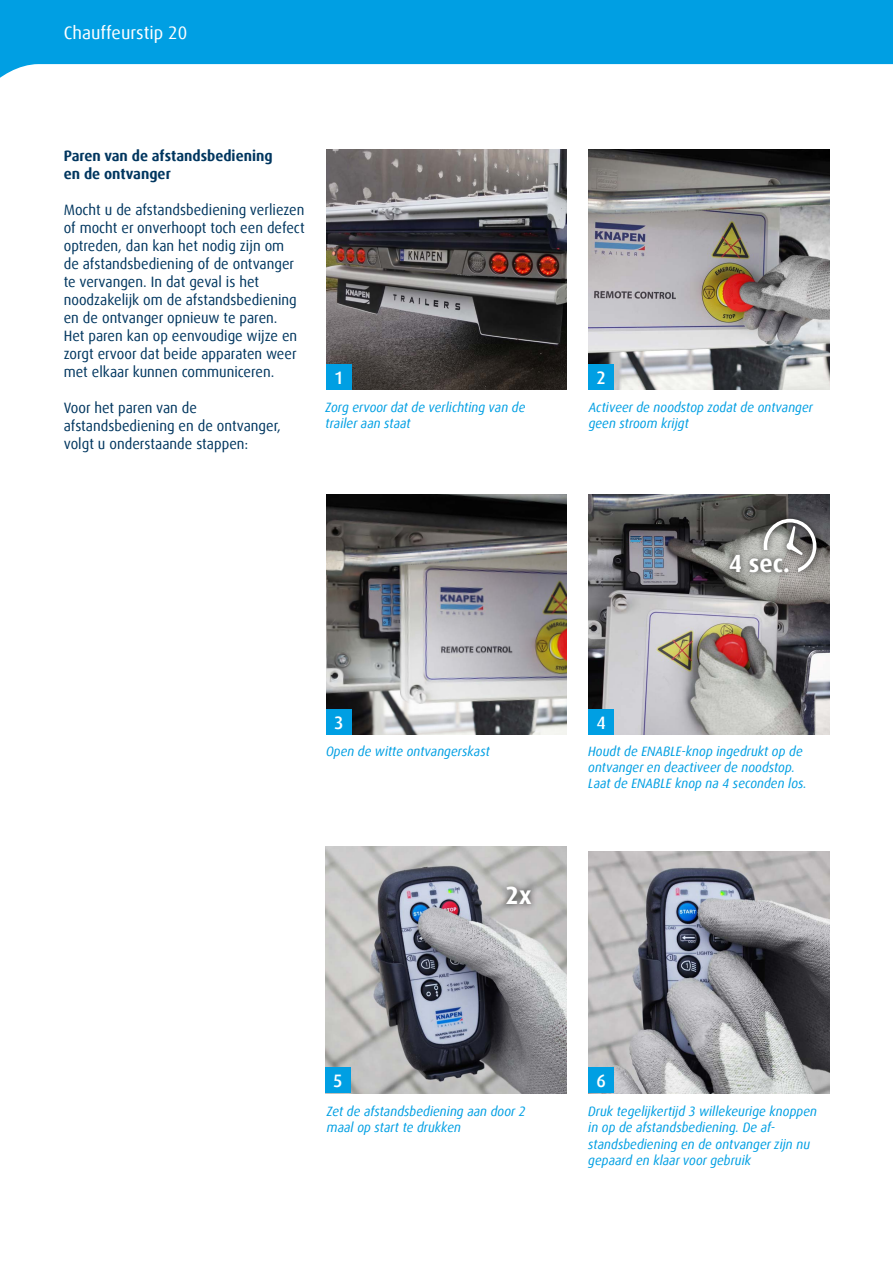
<style>
.page{position:relative;width:893px;height:1263px;background:#fff}
.page>*{position:absolute;margin:0;border:0;box-sizing:border-box;transform-origin:0 0}
.t1{font:700 24.9px "Dax Offc Pro";color:#fff;scale:.96 1}
.t2{font:18px "Dax Offc Pro";color:#fff}
.t3{font:500 18px "Dax Offc Pro";color:#fff;scale:.96 1}
.t4{font:15px/18px "Dax Offc Pro";color:#00365f;scale:.96 1}
.t5{font:700 15px/18px "Dax Offc Pro";color:#00365f;scale:.96 1}
.t6{font:italic 13.5px/16.2px "Dax Offc Pro";color:#009fe3;scale:.96 1}
</style>
<div class="page">
<svg style="left:0;top:0;width:893px;height:78px;fill:#009fe3"></svg>
<img style="left:326px;top:495px;width:241px;height:239px">
<img style="left:588px;top:495px;width:241px;height:239px">
<img style="left:588px;top:149px;width:241px;height:241px">
<img style="left:326px;top:149px;width:241px;height:241px">
<img style="left:588px;top:851px;width:241px;height:242px">
<img style="left:325px;top:846px;width:241px;height:247px">
<div style="left:722px;top:548px;width:74px;height:32px;background:#000;opacity:.75"></div>
<div style="left:500px;top:879px;width:38px;height:32px;background:#000;opacity:.75"></div>
<div style="left:756px;top:511px;width:68px;height:68px;background:#000;opacity:.75"></div>
<svg style="left:764px;top:519px;width:52px;height:53px"></svg>
<div style="left:326px;top:364px;width:25px;height:26px;background:#009fe3"></div>
<div style="left:326px;top:709px;width:25px;height:25px;background:#009fe3"></div>
<div style="left:325px;top:1067px;width:26px;height:26px;background:#009fe3"></div>
<div style="left:588px;top:364px;width:26px;height:26px;background:#009fe3"></div>
<div style="left:588px;top:709px;width:26px;height:25px;background:#009fe3"></div>
<div style="left:588px;top:1067px;width:26px;height:26px;background:#009fe3"></div>
<h2 class="t2" style="left:64px;top:21px;width:125px">Chauffeurstip 20</h2>
<p class="t5" style="left:64px;top:147px;width:219px">Paren van de afstandsbediening en de ontvanger</p>
<p class="t4" style="left:64px;top:200px;width:252px">Mocht u de afstandsbediening verliezen of mocht er onverhoopt toch een defect optreden, dan kan het nodig zijn om<br>de afstandsbediening of de ontvanger te vervangen. In dat geval is het noodzakelijk om de afstandsbediening en de ontvanger opnieuw te paren.<br>Het paren kan op eenvoudige wijze en zorgt ervoor dat beide apparaten weer met elkaar kunnen communiceren.</p>
<p class="t4" style="left:64px;top:398px;width:228px">Voor het paren van de afstandsbediening en de ontvanger, volgt u onderstaande stappen:</p>
<p class="t6" style="left:326px;top:399px;width:210px">Zorg ervoor dat de verlichting van de trailer aan staat</p>
<p class="t6" style="left:589px;top:399px;width:235px">Activeer de noodstop zodat de ontvanger geen stroom krijgt</p>
<h2 class="t3" style="left:596px;top:366px;width:11px">2</h2>
<h2 class="t3" style="left:334px;top:366px;width:11px">1</h2>
<h2 class="t3" style="left:334px;top:711px;width:11px">3</h2>
<h2 class="t3" style="left:596px;top:711px;width:11px">4</h2>
<h1 class="t1" style="left:729px;top:547px;width:65px">4 sec.</h1>
<p class="t6" style="left:326px;top:743px;width:172px">Open de witte ontvangerskast</p>
<p class="t6" style="left:588px;top:743px;width:229px">Houdt de ENABLE-knop ingedrukt op de ontvanger en deactiveer de noodstop.<br>Laat de ENABLE knop na 4 seconden los.</p>
<h2 class="t3" style="left:333px;top:1069px;width:11px">5</h2>
<h1 class="t1" style="left:506px;top:879px;width:29px">2x</h1>
<h2 class="t3" style="left:596px;top:1069px;width:11px">6</h2>
<p class="t6" style="left:327px;top:1103px;width:208px">Zet de afstandsbediening aan door 2 maal op start te drukken</p>
<p class="t6" style="left:588px;top:1103px;width:240px">Druk tegelijkertijd 3 willekeurige knoppen in op de afstandsbediening. De af&shy;standsbediening en de ontvanger zijn nu gepaard en klaar voor gebruik</p>
</div>
